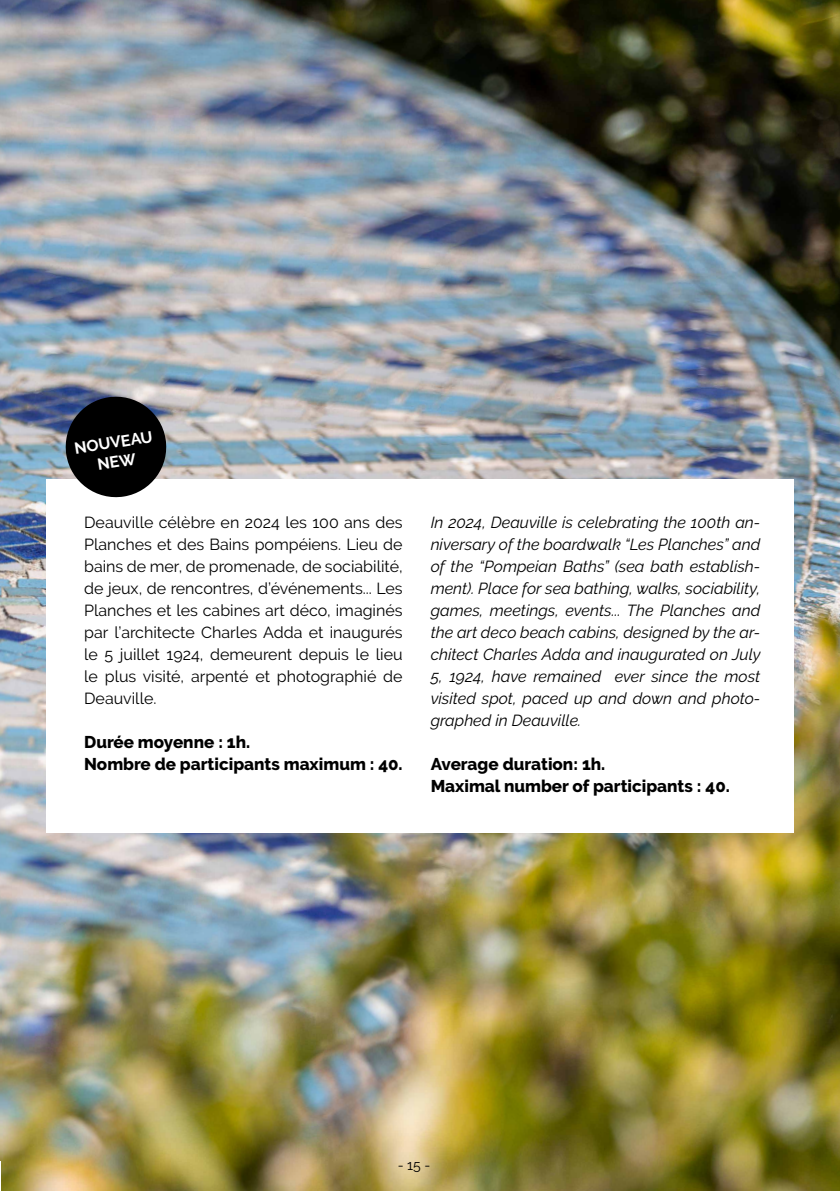
<style>
.page{position:relative;width:840px;height:1191px;background:#fff}
.page>*{position:absolute;margin:0;border:0;box-sizing:border-box;transform-origin:0 0}
.t1{font:800 17px/22px "Raleway";color:#000}
.t2{font:italic 16px/22px "Raleway";color:#000;text-align:justify}
.t3{font:16px/22px "Raleway";color:#000;text-align:justify}
.t4{font:700 16px/19.2px "Raleway";color:#fff;text-align:center}
.t5{font:14px "Raleway";color:#000}
</style>
<div class="page">
<img style="left:0;top:0;width:839px;height:1191px">
<div style="left:46px;top:479px;width:747px;height:354px;background:#fff"></div>
<svg style="left:62px;top:393px;width:108px;height:105px;background:#34363a"></svg>
<p class="t4" style="left:73px;top:439px;width:80px;rotate:-9deg">NOUVEAU<br>NEW</p>
<p class="t3" style="left:84px;top:511px;width:320px">Deauville célèbre en 2024 les 100 ans des Planches et des Bains pompéiens. Lieu de bains de mer, de promenade, de sociabilité, de jeux, de rencontres, d’événements... Les Planches et les cabines art déco, imaginés par l’architecte Charles Adda et inaugurés le 5 juillet 1924, demeurent depuis le lieu le plus visité, arpenté et photographié de Deauville.</p>
<p class="t1" style="left:84px;top:731px;width:320px">Durée moyenne : 1h.<br>Nombre de participants maximum : 40.</p>
<p class="t2" style="left:430px;top:511px;width:331px">In 2024, Deauville is celebrating the 100th an&shy;niversary of the boardwalk “Les Planches” and of the “Pompeian Baths” (sea bath establish&shy;ment). Place for sea bathing, walks, sociability, games, meetings, events... The Planches and the art deco beach cabins, designed by the ar&shy;chitect Charles Adda and inaugurated on July 5, 1924, have remained ever since the most visited spot, paced up and down and photo&shy;graphed in Deauville.</p>
<p class="t1" style="left:430px;top:753px;width:300px">Average duration: 1h.<br>Maximal number of participants : 40.</p>
<p class="t5" style="left:397px;top:1157px;width:34px">- 15 -</p>
<p class="t5" style="left:403px;top:1159px;width:34px">- 15 -</p>
</div>
